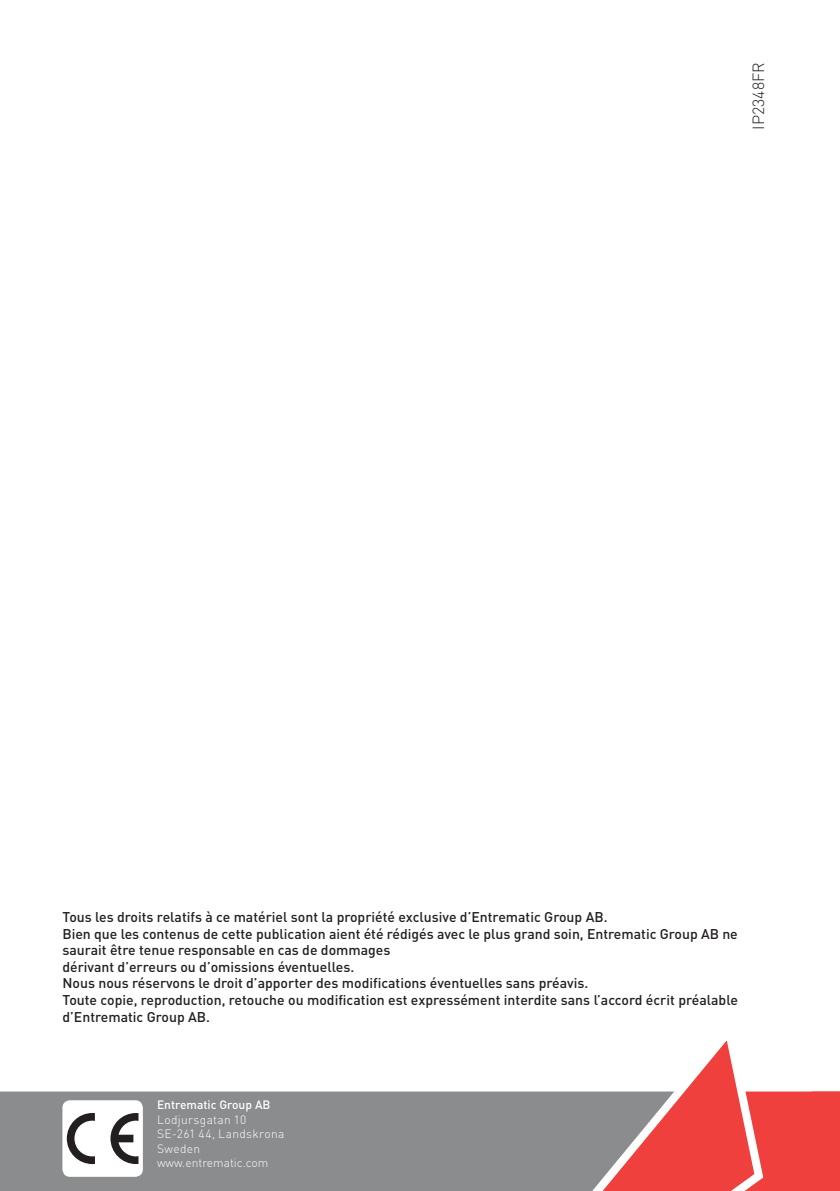
<style>
.page{position:relative;width:840px;height:1191px;background:#fff}
.page>*{position:absolute;margin:0;border:0;box-sizing:border-box;transform-origin:0 0}
.t1{font:300 16px "DIN Pro";color:#231f20}
.t2{font:500 14px/16.6px "DIN Pro";color:#231f20}
.t3{font:300 12px/14.4px "DIN Pro";letter-spacing:.025em;color:#fff}
.t4{font:500 12px "DIN Pro";color:#fff}
</style>
<div class="page">
<div style="left:0;top:1091px;width:527px;height:100px;background:#8a8c8e"></div>
<div style="left:767px;top:1091px;width:72px;height:100px;background:#ef403d"></div>
<svg style="left:527px;top:1040px;width:240px;height:151px"></svg>
<div style="left:62px;top:1100px;width:81px;height:76px;background:#fff;border-radius:8px"></div>
<svg style="left:67px;top:1113px;width:28px;height:51px"></svg>
<svg style="left:110px;top:1113px;width:28px;height:51px"></svg>
<p class="t1" style="left:752px;top:129px;width:69px;rotate:-90deg">IP2348FR</p>
<p class="t2" style="left:62px;top:910px;width:676px">Tous les droits relatifs à ce matériel sont la propriété exclusive d’Entrematic Group AB.<br>Bien que les contenus de cette publication aient été rédigés avec le plus grand soin, Entrematic Group AB ne saurait être tenue responsable en cas de dommages<br>dérivant d’erreurs ou d’omissions éventuelles.<br>Nous nous réservons le droit d’apporter des modifications éventuelles sans préavis.<br>Toute copie, reproduction, retouche ou modification est expressément interdite sans l’accord écrit préalable d’Entrematic Group AB.</p>
<p class="t4" style="left:157px;top:1100px;width:115px">Entrematic Group AB</p>
<p class="t3" style="left:157px;top:1113px;width:129px">Lodjursgatan 10<br>SE-261 44, Landskrona<br>Sweden www.entrematic.com</p>
</div>
